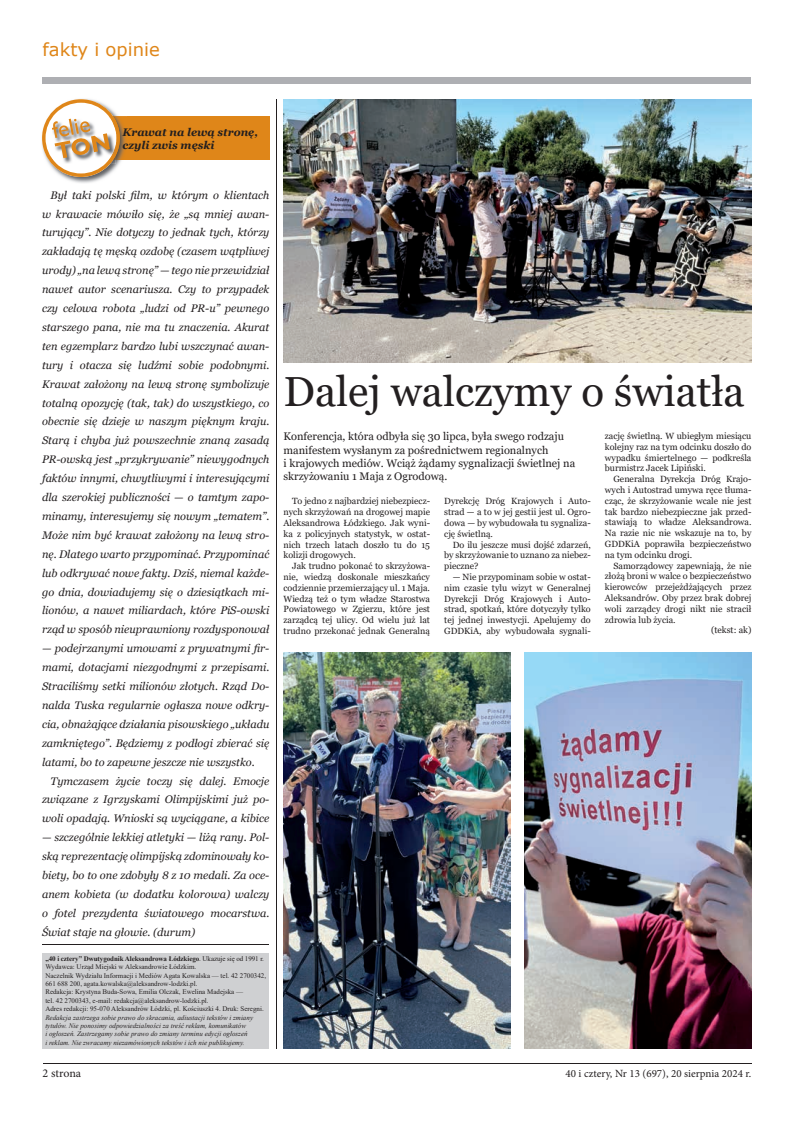
<style>
.page{position:relative;width:794px;height:1134px;background:#fff}
.page>*{position:absolute;margin:0;border:0;box-sizing:border-box;transform-origin:0 0}
.t1{font:42px "Georgia";color:#231f20}
.t2{font:18px "Verdana";color:#df8619}
.t3{font:12px "Minion Pro";letter-spacing:-.005em;color:#231f20}
.t4{font:italic 11px/18.9px "Georgia";color:#231f20;text-align:justify}
.t5{font:11px/13.2px "Georgia";color:#231f20}
.t6{font:11px "Minion Pro";color:#231f20}
.t7{font:italic 700 11px/13.2px "Georgia";color:#231f20}
.t8{font:9px/10.8px "Georgia";color:#231f20;text-align:justify}
.t9{font:7px/8.4px "Times New Roman";color:#231f20}
.t10{font:italic 7px/8.4px "Times New Roman";color:#231f20}
.s1{font-weight:700}
</style>
<div class="page">
<hr style="left:43px;top:1063px;width:708px;height:1px;background:#231f20">
<div style="left:43px;top:78px;width:708px;height:6px;background:#aeafb3"></div>
<div style="left:43px;top:953px;width:226px;height:96px;background:#cfd0d2"></div>
<hr style="left:43px;top:944px;width:226px;height:1px;background:#231f20">
<hr style="left:276px;top:99px;width:1px;height:950px;background:#231f20">
<div style="left:57px;top:116px;width:212px;height:44px;background:#df8619"></div>
<img style="left:63px;top:160px;width:58px;height:23px">
<img style="left:120px;top:116px;width:7px;height:44px">
<svg style="left:42px;top:99px;width:78px;height:78px"></svg>
<img style="left:283px;top:99px;width:468px;height:263px">
<img style="left:283px;top:653px;width:227px;height:396px">
<img style="left:524px;top:653px;width:227px;height:396px">
<h2 class="t2" style="left:43px;top:37px;width:119px">fakty i opinie</h2>
<p class="t7" style="left:122px;top:125px;width:137px">Krawat na lewą stronę, czyli zwis męski</p>
<p class="t4" style="left:42px;top:185px;width:229px;text-indent:9px">Był taki polski film, w którym o klientach w krawacie mówiło się, że „są mniej awan&shy;turujący”. Nie dotyczy to jednak tych, którzy zakładają tę męską ozdobę (czasem wątpliwej urody) „na lewą stronę” — tego nie przewidział nawet autor scenariusza. Czy to przypadek czy celowa robota „ludzi od PR-u” pewnego starszego pana, nie ma tu znaczenia. Akurat ten egzemplarz bardzo lubi wszczynać awan&shy;tury i otacza się ludźmi sobie podobnymi.<br>Krawat założony na lewą stronę symbolizuje totalną opozycję (tak, tak) do wszystkiego, co obecnie się dzieje w naszym pięknym kraju.<br>Starą i chyba już powszechnie znaną zasadą PR-owską jest „przykrywanie” niewygodnych faktów innymi, chwytliwymi i interesującymi dla szerokiej publiczności — o tamtym zapo&shy;minamy, interesujemy się nowym „tematem”.<br>Może nim być krawat założony na lewą stro&shy;nę. Dlatego warto przypominać. Przypominać lub odkrywać nowe fakty. Dziś, niemal każde&shy;go dnia, dowiadujemy się o dziesiątkach mi&shy;lionów, a nawet miliardach, które PiS-owski rząd w sposób nieuprawniony rozdysponował</p>
<p class="t4" style="left:42px;top:639px;width:229px">— podejrzanymi umowami z prywatnymi fir&shy;mami, dotacjami niezgodnymi z przepisami.<br>Straciliśmy setki milionów złotych. Rząd Do&shy;nalda Tuska regularnie ogłasza nowe odkry&shy;cia, obnażające działania pisowskiego „układu zamkniętego”. Będziemy z podłogi zbierać się latami, bo to zapewne jeszcze nie wszystko.</p>
<p class="t4" style="left:42px;top:771px;width:229px;text-indent:9px">Tymczasem życie toczy się dalej. Emocje związane z Igrzyskami Olimpijskimi już po&shy;woli opadają. Wnioski są wyciągane, a kibice</p>
<p class="t4" style="left:42px;top:828px;width:229px">— szczególnie lekkiej atletyki — liżą rany. Pol&shy;ską reprezentację olimpijską zdominowały ko&shy;biety, bo to one zdobyły 8 z 10 medali. Za oce&shy;anem kobieta (w dodatku kolorowa) walczy o fotel prezydenta światowego mocarstwa.<br>Świat staje na głowie. (durum)</p>
<p class="t9" style="left:45px;top:954px;width:222px"><span class="s1">„40 i cztery” Dwutygodnik Aleksandrowa Łódzkiego</span>. Ukazuje się od 1991 r.<br>Wydawca: Urząd Miejski w Aleksandrowie Łódzkim.<br>Naczelnik Wydziału Informacji i Mediów Agata Kowalska — tel. 42 2700342, 661 688 200, agata.kowalska@aleksandrow-lodzki.pl.<br>Redakcja: Krystyna Buda-Sowa, Emilia Olczak, Ewelina Madejska —<br>tel. 42 2700343, e-mail: redakcja@aleksandrow-lodzki.pl.<br>Adres redakcji: 95-070 Aleksandrów Łódzki, pl. Kościuszki 4. Druk: Seregni.</p>
<p class="t10" style="left:45px;top:1013px;width:209px">Redakcja zastrzega sobie prawo do skracania, adiustacji tekstów i zmiany tytułów. Nie ponosimy odpowiedzialności za treść reklam, komunikatów<br>i ogłoszeń. Zastrzegamy sobie prawo do zmiany terminu edycji ogłoszeń<br>i reklam. Nie zwracamy niezamówionych tekstów i ich nie publikujemy.</p>
<h1 class="t1" style="left:283px;top:366px;width:462px">Dalej walczymy o światła</h1>
<p class="t5" style="left:283px;top:430px;width:293px">Konferencja, która odbyła się 30 lipca, była swego rodzaju manifestem wysłanym za pośrednictwem regionalnych<br>i krajowych mediów. Wciąż żądamy sygnalizacji świetlnej na skrzyżowaniu 1 Maja z Ogrodową.</p>
<p class="t8" style="left:605px;top:431px;width:148px">zację świetlną. W ubiegłym miesiącu kolejny raz na tym odcinku doszło do wypadku śmiertelnego — podkreśla burmistrz Jacek Lipiński.</p>
<p class="t8" style="left:605px;top:474px;width:148px;text-indent:9px">Generalna Dyrekcja Dróg Krajo&shy;wych i Autostrad umywa ręce tłuma&shy;cząc, że skrzyżowanie wcale nie jest tak bardzo niebezpieczne jak przed&shy;stawiają to władze Aleksandrowa.<br>Na razie nic nie wskazuje na to, by GDDKiA poprawiła bezpieczeństwo na tym odcinku drogi.</p>
<p class="t8" style="left:613px;top:560px;width:139px">Samorządowcy zapewniają, że nie</p>
<p class="t8" style="left:605px;top:571px;width:148px">złożą broni w walce o bezpieczeństwo</p>
<p class="t8" style="left:605px;top:582px;width:148px">kierowców przejeżdżających przez</p>
<p class="t8" style="left:605px;top:593px;width:148px">Aleksandrów. Oby przez brak dobrej</p>
<p class="t8" style="left:605px;top:603px;width:148px">woli zarządcy drogi nikt nie stracił</p>
<p class="t8" style="left:605px;top:614px;width:72px">zdrowia lub życia.</p>
<p class="t8" style="left:711px;top:625px;width:42px">(tekst: ak)</p>
<p class="t8" style="left:444px;top:496px;width:148px">Dyrekcję Dróg Krajowych i Auto&shy;strad — a to w jej gestii jest ul. Ogro&shy;dowa — by wybudowała tu sygnaliza&shy;cję świetlną.</p>
<p class="t8" style="left:444px;top:539px;width:148px;text-indent:9px">Do ilu jeszcze musi dojść zdarzeń, by skrzyżowanie to uznano za niebez&shy;pieczne?</p>
<p class="t8" style="left:444px;top:572px;width:148px;text-indent:9px">— Nie przypominam sobie w ostat&shy;nim czasie tylu wizyt w Generalnej Dyrekcji Dróg Krajowych i Auto&shy;strad, spotkań, które dotyczyły tylko tej jednej inwestycji. Apelujemy do GDDKiA, aby wybudowała sygnali-</p>
<p class="t8" style="left:283px;top:496px;width:148px;text-indent:9px">To jedno z najbardziej niebezpiecz&shy;nych skrzyżowań na drogowej mapie Aleksandrowa Łódzkiego. Jak wyni&shy;ka z policyjnych statystyk, w ostat&shy;nich trzech latach doszło tu do 15 kolizji drogowych.</p>
<p class="t8" style="left:283px;top:561px;width:148px;text-indent:9px">Jak trudno pokonać to skrzyżowa&shy;nie, wiedzą doskonale mieszkańcy codziennie przemierzający ul. 1 Maja.<br>Wiedzą też o tym władze Starostwa Powiatowego w Zgierzu, które jest zarządcą tej ulicy. Od wielu już lat trudno przekonać jednak Generalną</p>
<p class="t3" style="left:43px;top:1065px;width:40px">2 strona</p>
<p class="t6" style="left:565px;top:1066px;width:187px">40 i cztery, Nr 13 (697), 20 sierpnia 2024 r.</p>
</div>
